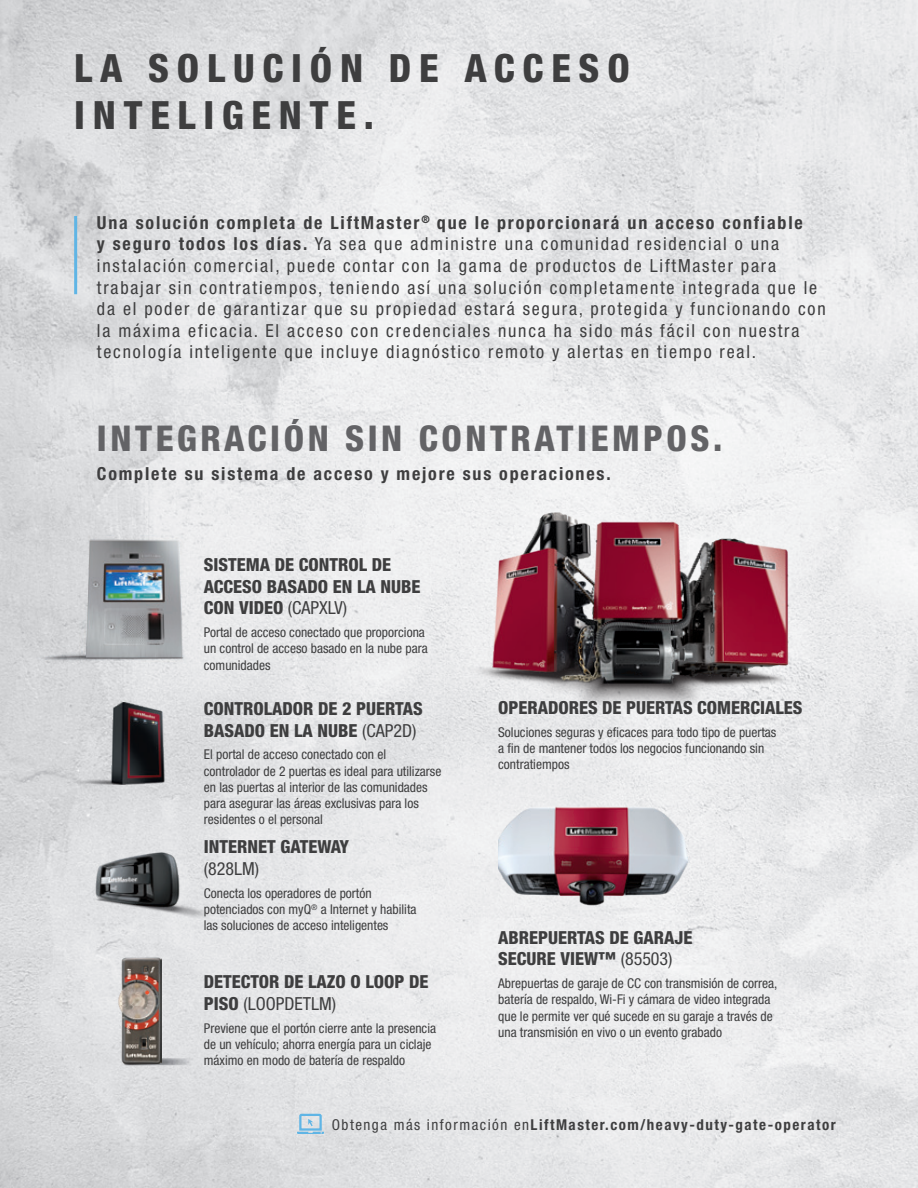
<style>
.page{position:relative;width:918px;height:1188px;background:#fff}
.page>*{position:absolute;margin:0;border:0;box-sizing:border-box;transform-origin:0 0}
.t1{font:800 condensed 39px/46.8px "Helvetica Neue LT Std";letter-spacing:.2em;color:#3e3e3f}
.t2{font:800 condensed 35.55px "Helvetica Neue LT Std";letter-spacing:.1em;color:#636366}
.t3{font:condensed 18px/21.6px "Helvetica Neue LT Std";letter-spacing:.1em;color:#3e3e3f}
.t4{font:800 condensed 18px/21.6px "Helvetica Neue LT Std";color:#3e3e3f}
.t5{font:700 condensed 18px "Helvetica Neue LT Std";letter-spacing:.1em;color:#3e3e3f}
.Accessory_text{font:700 condensed 15px "Helvetica Neue LT Std";letter-spacing:.1em;color:#3e3e3f}
.t6{font:condensed 13.5px/16.2px "Helvetica Neue LT Std";color:#3e3e3f}
.s1{font-weight:700}
.s2{font-weight:400}
</style>
<div class="page">
<img style="left:0;top:0;width:918px;height:1188px">
<img style="left:53px;top:702px;width:140px;height:83px">
<img style="left:86px;top:842px;width:136px;height:86px">
<img style="left:498px;top:804px;width:192px;height:102px">
<hr style="left:74px;top:216px;width:3px;height:78px;background:#60b5e5">
<svg style="left:123px;top:1058px;width:71px;height:7px"></svg>
<img style="left:119px;top:958px;width:43px;height:105px">
<img style="left:463px;top:488px;width:352px;height:239px">
<svg style="left:297px;top:1114px;width:27px;height:20px"></svg>
<img style="left:21px;top:536px;width:171px;height:147px">
<img style="left:86px;top:540px;width:96px;height:118px">
<hr style="left:0;top:425px;width:1px;height:87px;background:#60b5e5">
<p class="t1" style="left:74px;top:44px;width:557px">LA SOLUCIÓN DE ACCESO<br>INTELIGENTE.</p>
<p class="t3" style="left:97px;top:212px;width:730px"><span class="s1">Una solución completa de LiftMaster</span><sup>®</sup> <span class="s1">que le proporcionará un acceso confiable<br>y seguro todos los días.</span> Ya sea que administre una comunidad residencial o una instalación comercial, puede contar con la gama de productos de LiftMaster para trabajar sin contratiempos, teniendo así una solución completamente integrada que le da el poder de garantizar que su propiedad estará segura, protegida y funcionando con la máxima eficacia. El acceso con credenciales nunca ha sido más fácil con nuestra tecnología inteligente que incluye diagnóstico remoto y alertas en tiempo real.</p>
<p class="t2" style="left:97px;top:416px;width:627px">INTEGRACIÓN SIN CONTRATIEMPOS.</p>
<p class="t5" style="left:97px;top:462px;width:515px">Complete su sistema de acceso y mejore sus operaciones.</p>
<p class="t4" style="left:204px;top:554px;width:218px">SISTEMA DE CONTROL DE<br>ACCESO BASADO EN LA NUBE<br>CON VIDEO <span class="s2">(CAPXLV)</span></p>
<p class="t6" style="left:204px;top:624px;width:225px">Portal de acceso conectado que proporciona un control de acceso basado en la nube para comunidades</p>
<p class="t4" style="left:204px;top:697px;width:221px">CONTROLADOR DE 2 PUERTAS<br>BASADO EN LA NUBE <span class="s2">(CAP2D)</span></p>
<p class="t6" style="left:204px;top:747px;width:239px">El portal de acceso conectado con el controlador de 2 puertas es ideal para utilizarse en las puertas al interior de las comunidades para asegurar las áreas exclusivas para los residentes o el personal</p>
<p class="t4" style="left:204px;top:836px;width:147px">INTERNET GATEWAY <span class="s2">(828LM)</span></p>
<p class="t6" style="left:204px;top:885px;width:214px">Conecta los operadores de portón potenciados con myQ<sup>®</sup> a Internet y habilita las soluciones de acceso inteligentes</p>
<p class="t4" style="left:204px;top:971px;width:226px">DETECTOR DE LAZO O LOOP DE<br>PISO <span class="s2">(LOOPDETLM)</span></p>
<p class="t6" style="left:204px;top:1020px;width:234px">Previene que el portón cierre ante la presencia de un vehículo; ahorra energía para un ciclaje máximo en modo de batería de respaldo</p>
<p class="t4" style="left:498px;top:696px;width:306px">OPERADORES DE PUERTAS COMERCIALES</p>
<p class="t6" style="left:498px;top:724px;width:280px">Soluciones seguras y eficaces para todo tipo de puertas a fin de mantener todos los negocios funcionando sin contratiempos</p>
<p class="t4" style="left:498px;top:926px;width:196px">ABREPUERTAS DE GARAJE<br>SECURE VIEW™ <span class="s2">(85503)</span></p>
<p class="t6" style="left:498px;top:975px;width:281px">Abrepuertas de garaje de CC con transmisión de correa, batería de respaldo, Wi-Fi y cámara de video integrada que le permite ver qué sucede en su garaje a través de una transmisión en vivo o un evento grabado</p>
<p class="Accessory_text" style="left:332px;top:1115px;width:505px"><span class="s2">Obtenga más información en</span>LiftMaster.com/heavy-duty-gate-operator</p>
</div>
